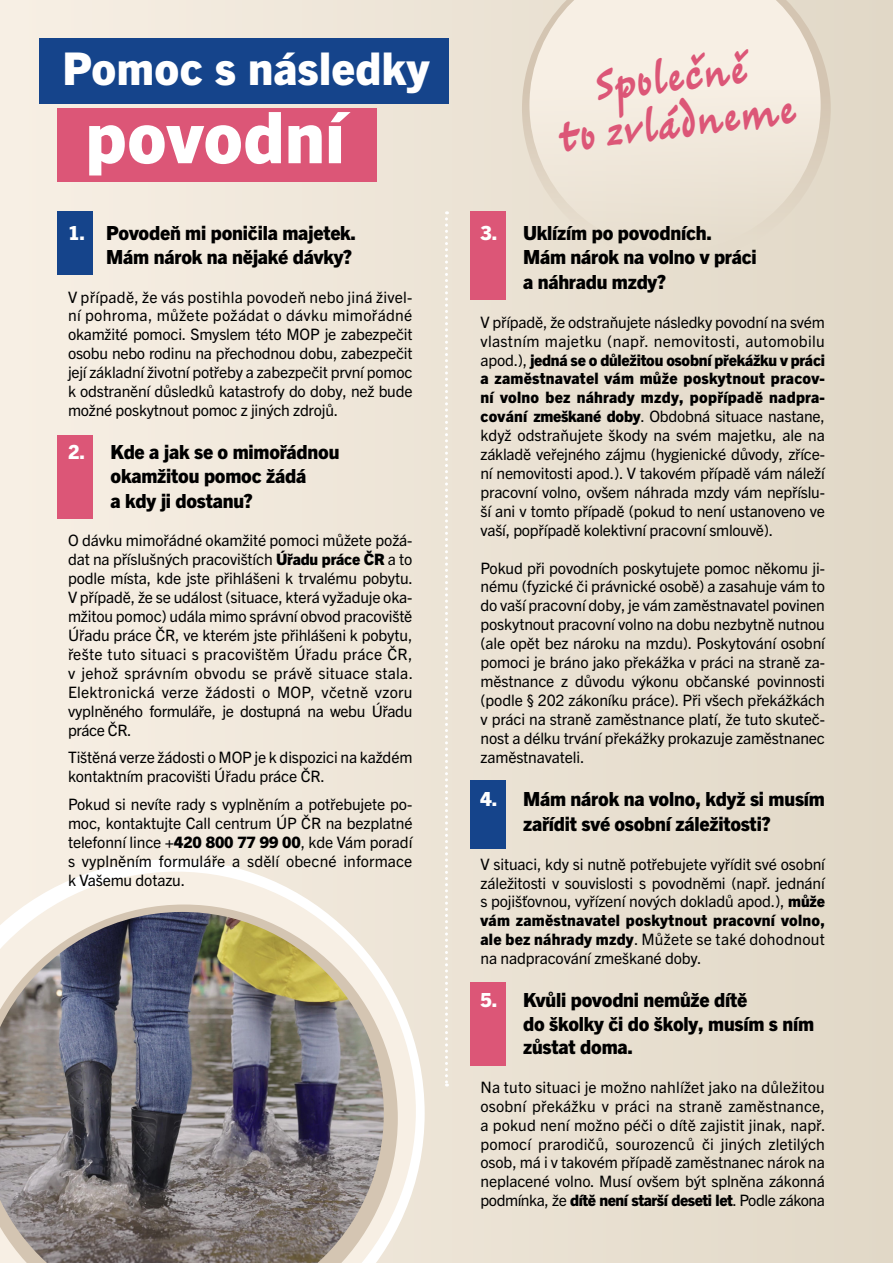
<style>
.page{position:relative;width:893px;height:1263px;background:#fff}
.page>*{position:absolute;margin:0;border:0;box-sizing:border-box;transform-origin:0 0}
.t1{font:800 71.25px "Trade Gothic Next LT Pro";letter-spacing:.01em;color:#fff}
.t2{font:800 45.15px "Trade Gothic Next LT Pro";letter-spacing:.01em;color:#fff}
.t3{font:700 34.2px/46px "Eric Machat Script";color:#dc5677;text-align:center}
.t4{font:800 19.5px/23.4px "Trade Gothic Next LT Pro";letter-spacing:-.01em;color:#000;text-align:center}
.t5{font:15.75px/18.9px "Trade Gothic Next LT Pro";letter-spacing:-.01em;color:#000;text-align:justify}
.s1{color:#fff}
.s2{font-weight:800}
</style>
<div class="page">
<div style="left:0;top:0;width:893px;height:1263px;background:linear-gradient(to right,#f7efe4,#e1d8c7)"></div>
<svg style="left:0;top:859px;width:425px;height:404px;fill:#f0e8db"></svg>
<svg style="left:0;top:872px;width:416px;height:391px;fill:#f7efe4"></svg>
<svg style="left:522px;top:0;width:309px;height:263px;background:#e3daca"></svg>
<svg style="left:529px;top:0;width:292px;height:251px;background:#efe7da"></svg>
<div style="left:39px;top:38px;width:410px;height:66px;background:#15448b"></div>
<div style="left:57px;top:108px;width:319px;height:73px;background:#dc5677"></div>
<div style="left:57px;top:211px;width:36px;height:64px;background:#15448b"></div>
<div style="left:57px;top:435px;width:36px;height:84px;background:#dc5677"></div>
<div style="left:470px;top:211px;width:36px;height:89px;background:#dc5677"></div>
<div style="left:470px;top:780px;width:36px;height:68px;background:#15448b"></div>
<div style="left:470px;top:982px;width:36px;height:84px;background:#dc5677"></div>
<svg style="left:0;top:904px;width:398px;height:359px;background:#ece3d7"></svg>
<img style="left:0;top:912px;width:384px;height:351px">
<svg style="left:445px;top:211px;width:3px;height:875px"></svg>
<h2 class="t2" style="left:62px;top:37px;width:368px">Pomoc s následky</h2>
<h1 class="t1" style="left:86px;top:88px;width:260px">povodní</h1>
<p class="t4" style="left:68px;top:220px;width:290px;text-align:right"><span class="s1">1.</span> Povodeň mi poničila majetek.<br>Mám nárok na nějaké dávky?</p>
<p class="t5" style="left:68px;top:286px;width:346px">V případě, že vás postihla povodeň nebo jiná živel&shy;ní pohroma, můžete požádat o dávku mimořádné okamžité pomoci. Smyslem této MOP je zabezpečit osobu nebo rodinu na přechodnou dobu, zabezpečit její základní životní potřeby a zabezpečit první pomoc k odstranění důsledků katastrofy do doby, než bude možné poskytnout pomoc z jiných zdrojů.</p>
<p class="t4" style="left:68px;top:439px;width:273px"><span class="s1">2.</span> Kde a jak se o mimořádnou okamžitou pomoc žádá</p>
<p class="t4" style="left:111px;top:488px;width:144px">a kdy ji dostanu?</p>
<p class="t5" style="left:68px;top:530px;width:347px">O dávku mimořádné okamžité pomoci můžete požá&shy;dat na příslušných pracovištích <span class="s2">Úřadu práce ČR</span> a to podle místa, kde jste přihlášeni k trvalému pobytu.<br>V případě, že se událost (situace, která vyžaduje oka&shy;mžitou pomoc) udála mimo správní obvod pracoviště Úřadu práce ČR, ve kterém jste přihlášeni k pobytu, řešte tuto situaci s pracovištěm Úřadu práce ČR, v jehož správním obvodu se právě situace stala.<br>Elektronická verze žádosti o MOP, včetně vzoru vyplněného formuláře, je dostupná na webu Úřadu práce ČR.</p>
<p class="t5" style="left:68px;top:747px;width:346px">Tištěná verze žádosti o MOP je k dispozici na každém kontaktním pracovišti Úřadu práce ČR.</p>
<p class="t5" style="left:68px;top:794px;width:346px">Pokud si nevíte rady s vyplněním a potřebujete po&shy;moc, kontaktujte Call centrum ÚP ČR na bezplatné telefonní lince <span class="s2">+420 800 77 99 00</span>, kde Vám poradí s vyplněním formuláře a sdělí obecné informace k Vašemu dotazu.</p>
<h3 class="t3" style="left:550px;top:68px;width:241px;rotate:-7deg">Společně<br>to zvládneme</h3>
<p class="t4" style="left:523px;top:220px;width:235px;text-align:left;text-indent:-43px"><span class="s1">3.</span> Uklízím po povodních.<br>Mám nárok na volno v práci</p>
<p class="t4" style="left:523px;top:269px;width:145px">a náhradu mzdy?</p>
<p class="t5" style="left:480px;top:312px;width:346px">V případě, že odstraňujete následky povodní na svém vlastním majetku (např. nemovitosti, automobilu apod.), <span class="s2">jedná se o důležitou osobní překážku v práci a zaměstnavatel vám může poskytnout pracov&shy;ní volno bez náhrady mzdy, popřípadě nadpra&shy;cování zmeškané doby</span>. Obdobná situace nastane, když odstraňujete škody na svém majetku, ale na základě veřejného zájmu (hygienické důvody, zříce&shy;ní nemovitosti apod.). V takovém případě vám náleží pracovní volno, ovšem náhrada mzdy vám nepříslu&shy;ší ani v tomto případě (pokud to není ustanoveno ve vaší, popřípadě kolektivní pracovní smlouvě).</p>
<p class="t5" style="left:480px;top:557px;width:346px">Pokud při povodních poskytujete pomoc někomu ji&shy;nému (fyzické či právnické osobě) a zasahuje vám to do vaší pracovní doby, je vám zaměstnavatel povinen poskytnout pracovní volno na dobu nezbytně nutnou (ale opět bez nároku na mzdu). Poskytování osobní pomoci je bráno jako překážka v práci na straně za&shy;městnance z důvodu výkonu občanské povinnosti (podle § 202 zákoníku práce). Při všech překážkách v práci na straně zaměstnance platí, že tuto skuteč&shy;nost a délku trvání překážky prokazuje zaměstnanec zaměstnavateli.</p>
<p class="t4" style="left:480px;top:785px;width:346px;line-height:25.2px"><span class="s1">4.</span> Mám nárok na volno, když si musím zařídit své osobní záležitosti?</p>
<p class="t5" style="left:480px;top:853px;width:346px">V situaci, kdy si nutně potřebujete vyřídit své osobní záležitosti v souvislosti s povodněmi (např. jednání s pojišťovnou, vyřízení nových dokladů apod.), <span class="s2">může vám zaměstnavatel poskytnout pracovní volno, ale bez náhrady mzdy</span>. Můžete se také dohodnout na nadpracování zmeškané doby.</p>
<p class="t4" style="left:523px;top:987px;width:293px;text-align:left;text-indent:-43px"><span class="s1">5.</span> Kvůli povodni nemůže dítě<br>do školky či do školy, musím s ním zůstat doma.</p>
<p class="t5" style="left:480px;top:1077px;width:347px">Na tuto situaci je možno nahlížet jako na důležitou osobní překážku v práci na straně zaměstnance, a pokud není možno péči o dítě zajistit jinak, např. pomocí prarodičů, sourozenců či jiných zletilých osob, má i v takovém případě zaměstnanec nárok na neplacené volno. Musí ovšem být splněna zákonná podmínka, že <span class="s2">dítě není starší deseti let</span>. Podle zákona</p>
</div>
